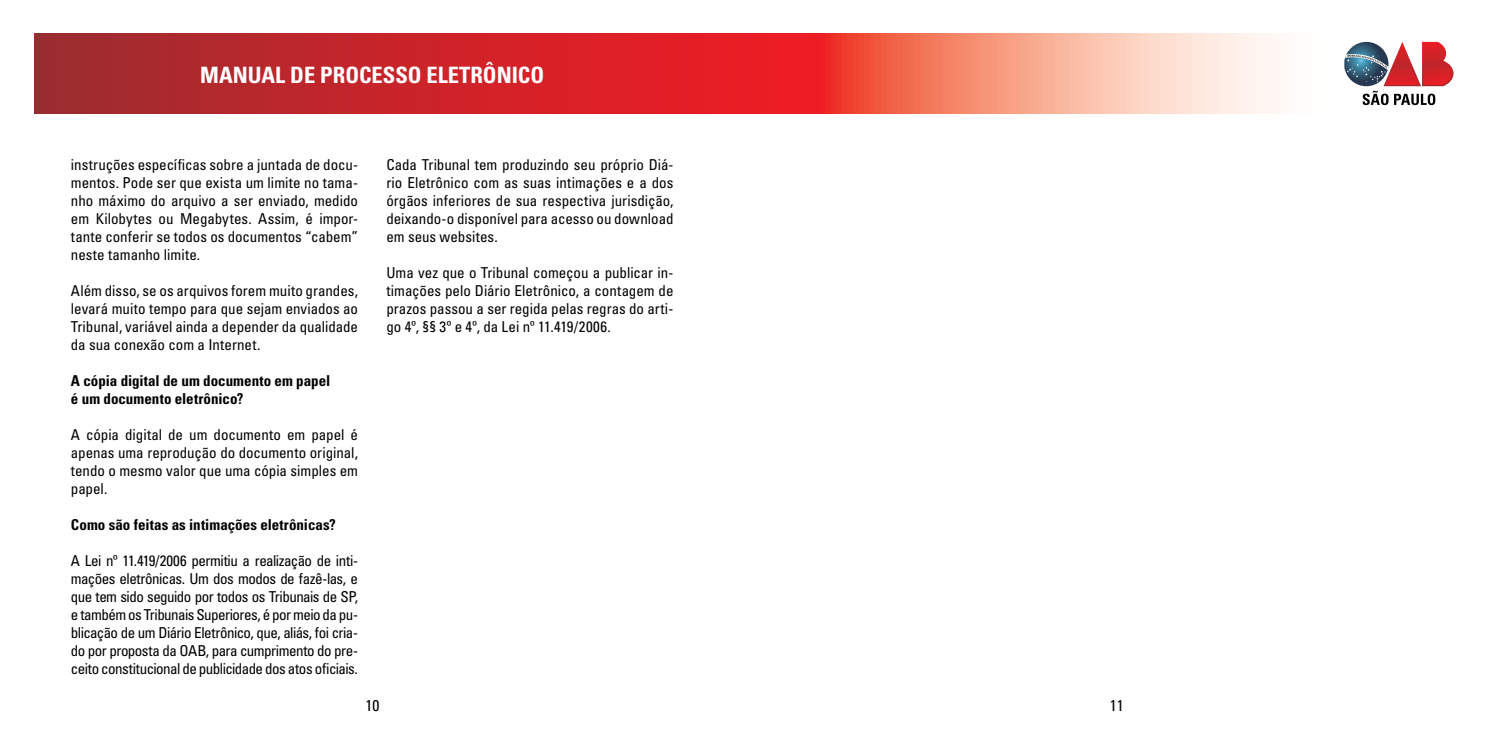
<style>
.page{position:relative;width:1489px;height:745px;background:#fff}
.page>*{position:absolute;margin:0;border:0;box-sizing:border-box;transform-origin:0 0}
.t1{font:700 condensed 22.5px "Univers LT Std";color:#fff}
.t2{font:condensed 15.62px "Univers LT Std";color:#000}
.t3{font:condensed 15px/18px "Univers LT Std";letter-spacing:-.005em;color:#000;text-align:justify}
.t4{font:700 condensed 15px/18px "Univers LT Std";color:#000}
</style>
<div class="page">
<svg style="left:34px;top:34px;width:1404px;height:79px;background:#dc5f5b"></svg>
<svg style="left:1344px;top:42px;width:109px;height:63px"></svg>
<h1 class="t1" style="left:200px;top:61px;width:33px">MANUAL</h1>
<h1 class="t1" style="left:290px;top:61px;width:56px">DE PROCESSO</h1>
<h1 class="t1" style="left:426px;top:61px;width:13px">ELETRÔNICO</h1>
<p class="t3" style="left:71px;top:155px;width:289px">instruções específicas sobre a juntada de docu&shy;mentos. Pode ser que exista um limite no tama&shy;nho máximo do arquivo a ser enviado, medido em Kilobytes ou Megabytes. Assim, é impor&shy;tante conferir se todos os documentos “cabem” neste tamanho limite.</p>
<p class="t3" style="left:71px;top:281px;width:288px">Além disso, se os arquivos forem muito grandes, levará muito tempo para que sejam enviados ao Tribunal, variável ainda a depender da qualidade da sua conexão com a Internet.</p>
<p class="t4" style="left:71px;top:371px;width:261px">A cópia digital de um documento em papel é um documento eletrônico?</p>
<p class="t3" style="left:71px;top:425px;width:289px">A cópia digital de um documento em papel é apenas uma reprodução do documento original, tendo o mesmo valor que uma cópia simples em papel.</p>
<p class="t4" style="left:71px;top:515px;width:266px">Como são feitas as intimações eletrônicas?</p>
<p class="t3" style="left:71px;top:551px;width:289px">A Lei nº 11.419/2006 permitiu a realização de inti&shy;mações eletrônicas. Um dos modos de fazê-las, e que tem sido seguido por todos os Tribunais de SP, e também os Tribunais Superiores, é por meio da pu&shy;blicação de um Diário Eletrônico, que, aliás, foi cria&shy;do por proposta da OAB, para cumprimento do pre&shy;ceito constitucional de publicidade dos atos oficiais.</p>
<p class="t3" style="left:386px;top:155px;width:289px">Cada Tribunal tem produzindo seu próprio Diá&shy;rio Eletrônico com as suas intimações e a dos órgãos inferiores de sua respectiva jurisdição, deixando-o disponível para acesso ou download em seus websites.</p>
<p class="t3" style="left:386px;top:263px;width:289px">Uma vez que o Tribunal começou a publicar in&shy;timações pelo Diário Eletrônico, a contagem de prazos passou a ser regida pelas regras do arti&shy;go 4º, §§ 3º e 4º, da Lei nº 11.419/2006.</p>
<p class="t2" style="left:365px;top:695px;width:15px">10</p>
<p class="t2" style="left:1109px;top:695px;width:15px">11</p>
</div>
